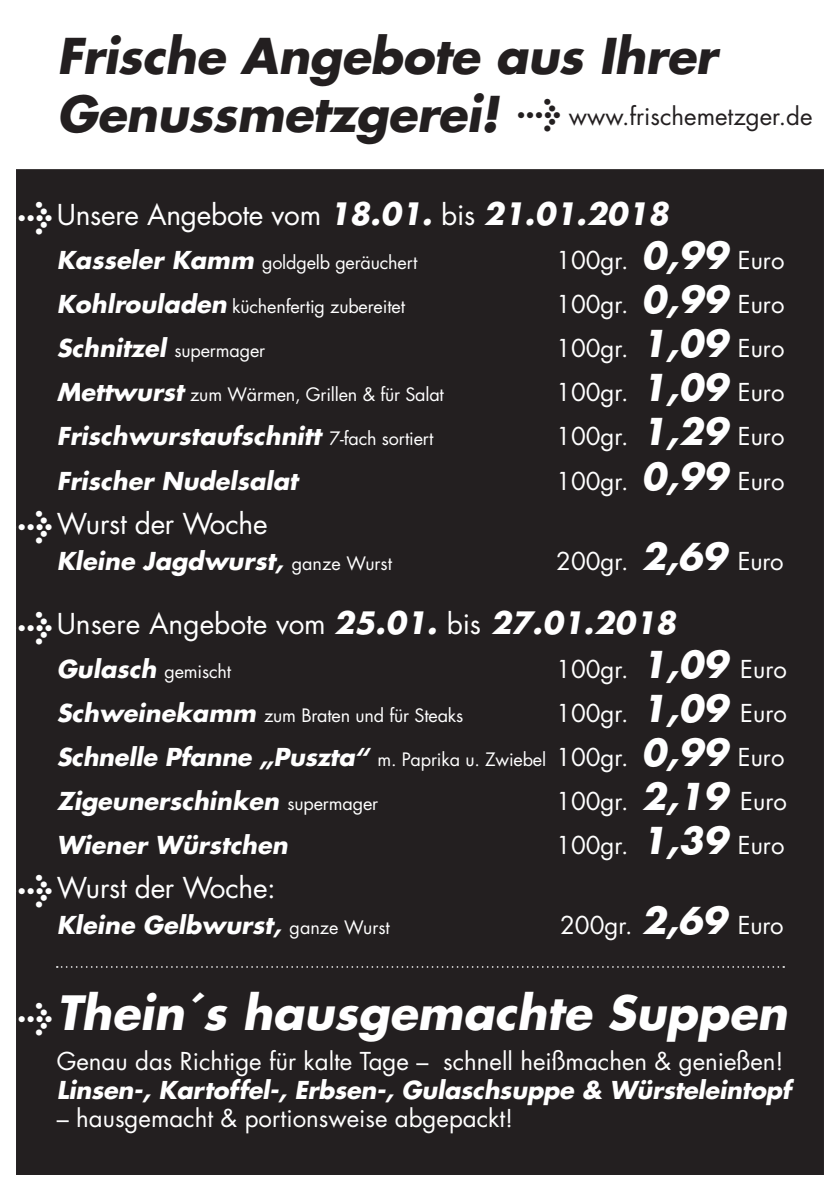
<style>
.page{position:relative;width:840px;height:1191px;background:#fff}
.page>*{position:absolute;margin:0;border:0;box-sizing:border-box;transform-origin:0 0}
.t1{font:italic 700 48px "Futura";letter-spacing:-.01em;color:#231f20}
.t2{font:italic 700 46px "Futura";color:#fff}
.t3{font:36px "Meta Bold Expert";color:#fff}
.t4{font:28px "Futura";letter-spacing:-.01em;color:#fff}
.t5{font:24px "Futura";color:#fff}
.t6{font:italic 700 24px "Futura";color:#fff}
.t7{font:24px "Futura";color:#231f20}
.t8{font:18px "Futura";letter-spacing:-.01em;color:#fff}
.s1{font-family:"Meta Bold Expert";font-size:36px}
.s2{font-weight:700;font-style:italic;font-size:30px}
.s3{font-weight:700;font-style:italic;font-size:24px}
.s4{font-weight:700;font-style:italic;font-size:36px}
.s5{font-weight:400;font-style:normal;font-size:18px}
.s6{font-weight:400;font-style:normal}
.s7{font-size:36px}
</style>
<div class="page">
<div style="left:8px;top:161px;width:823px;height:1022px;background:#231f20"></div>
<div style="left:0;top:153px;width:839px;height:1038px;border:16px solid #fff"></div>
<svg style="left:57px;top:966px;width:726px;height:1px"></svg>
<p class="t1" style="left:57px;top:23px;width:661px">Frische Angebote aus Ihrer</p>
<p class="t1" style="left:57px;top:80px;width:443px">Genussmetzgerei!</p>
<p class="t7" style="left:517px;top:99px;width:296px"><span class="s1">l</span> www.frischemetzger.de</p>
<p class="t3" style="left:9px;top:194px;width:45px">l</p>
<p class="t4" style="left:57px;top:196px;width:613px">Unsere Angebote vom <span class="s2">18.01.</span> bis <span class="s2">21.01.2018</span></p>
<p class="t8" style="left:57px;top:250px;width:362px"><span class="s3">Kasseler Kamm</span> goldgelb geräuchert</p>
<p class="t5" style="left:556px;top:244px;width:230px">100gr. <span class="s4">0,99</span> Euro</p>
<p class="t8" style="left:57px;top:294px;width:349px"><span class="s3">Kohlrouladen</span> küchenfertig zubereitet</p>
<p class="t5" style="left:556px;top:288px;width:230px">100gr. <span class="s4">0,99</span> Euro</p>
<p class="t8" style="left:57px;top:338px;width:210px"><span class="s3">Schnitzel</span> supermager</p>
<p class="t5" style="left:556px;top:332px;width:230px">100gr. <span class="s4">1,09</span> Euro</p>
<p class="t8" style="left:57px;top:382px;width:388px"><span class="s3">Mettwurst</span> zum Wärmen, Grillen &amp; für Salat</p>
<p class="t5" style="left:556px;top:376px;width:230px">100gr. <span class="s4">1,09</span> Euro</p>
<p class="t6" style="left:57px;top:420px;width:378px">Frischwurstaufschnitt <span class="s5">7-fach sortiert</span></p>
<p class="t5" style="left:556px;top:420px;width:230px">100gr. <span class="s4">1,29</span> Euro</p>
<p class="t6" style="left:57px;top:464px;width:242px">Frischer Nudelsalat</p>
<p class="t5" style="left:556px;top:464px;width:230px">100gr. <span class="s4">0,99</span> Euro</p>
<p class="t4" style="left:57px;top:504px;width:212px">Wurst der Woche</p>
<p class="t6" style="left:57px;top:544px;width:337px">Kleine Jagdwurst, <span class="s5">ganze Wurst</span></p>
<p class="t5" style="left:556px;top:544px;width:229px">200gr. <span class="s4">2,69</span> Euro</p>
<p class="t4" style="left:57px;top:604px;width:620px">Unsere Angebote vom <span class="s2">25.01.</span> bis <span class="s2">27.01.2018</span></p>
<p class="t8" style="left:57px;top:658px;width:176px"><span class="s3">Gulasch</span> gemischt</p>
<p class="t5" style="left:556px;top:652px;width:232px">100gr. <span class="s4">1,09</span> Euro</p>
<p class="t8" style="left:57px;top:702px;width:408px"><span class="s3">Schweinekamm</span> zum Braten und für Steaks</p>
<p class="t5" style="left:556px;top:696px;width:232px">100gr. <span class="s4">1,09</span> Euro</p>
<p class="t6" style="left:57px;top:740px;width:728px">Schnelle Pfanne „Puszta“ <span class="s5">m. Paprika u. Zwiebel</span> <span class="s6">100gr.</span> <span class="s7">0,99</span> <span class="s6">Euro</span></p>
<p class="t6" style="left:57px;top:784px;width:323px">Zigeunerschinken <span class="s5">supermager</span></p>
<p class="t5" style="left:556px;top:784px;width:232px">100gr. <span class="s4">2,19</span> Euro</p>
<p class="t6" style="left:57px;top:828px;width:232px">Wiener Würstchen</p>
<p class="t5" style="left:556px;top:828px;width:230px">100gr. <span class="s4">1,39</span> Euro</p>
<p class="t4" style="left:57px;top:868px;width:220px">Wurst der Woche:</p>
<p class="t6" style="left:57px;top:908px;width:334px">Kleine Gelbwurst, <span class="s5">ganze Wurst</span></p>
<p class="t5" style="left:559px;top:908px;width:225px">200gr. <span class="s4">2,69</span> Euro</p>
<p class="t3" style="left:9px;top:503px;width:45px">l</p>
<p class="t3" style="left:9px;top:604px;width:45px">l</p>
<p class="t3" style="left:9px;top:867px;width:45px">l</p>
<p class="t2" style="left:57px;top:980px;width:731px">Thein´s hausgemachte Suppen</p>
<p class="t5" style="left:57px;top:1044px;width:728px">Genau das Richtige für kalte Tage – schnell heißmachen &amp; genießen!</p>
<p class="t6" style="left:57px;top:1072px;width:735px">Linsen-, Kartoffel-, Erbsen-, Gulaschsuppe &amp; Würsteleintopf</p>
<p class="t5" style="left:57px;top:1102px;width:458px">– hausgemacht &amp; portionsweise abgepackt!</p>
<p class="t3" style="left:9px;top:995px;width:45px">l</p>
</div>
